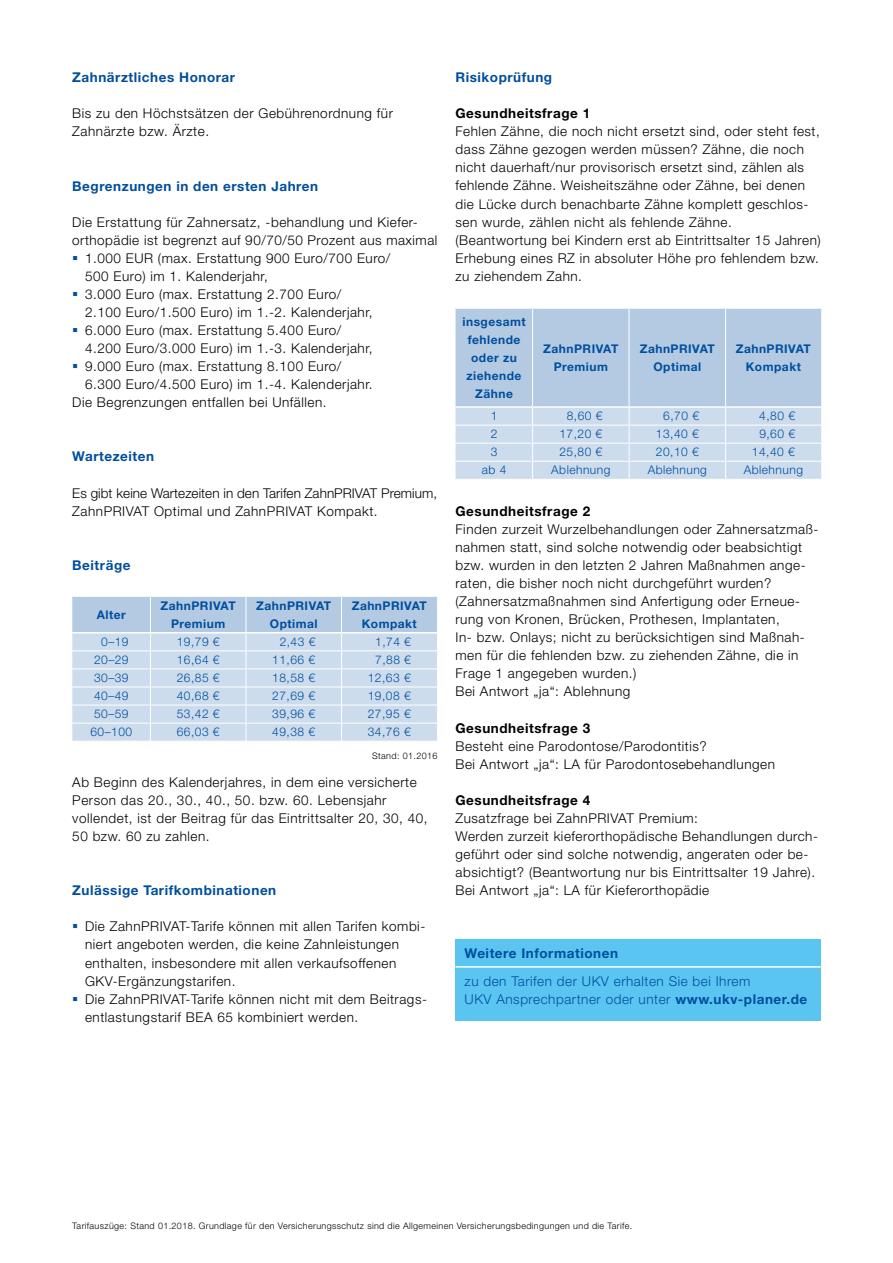
<style>
.page{position:relative;width:893px;height:1263px;background:#fff}
.page>*{position:absolute;margin:0;border:0;box-sizing:border-box;transform-origin:0 0}
.t1{font:300 13.5px/18.1px "Helvetica Neue LT Pro";letter-spacing:.04em;color:#000}
.t2{font:700 13.5px "Helvetica Neue LT Pro";letter-spacing:.04em;color:#004e9e}
.t3{font:300 13.5px/18.1px "Helvetica Neue LT Pro";letter-spacing:.005em;color:#000}
.t4{font:300 13.5px/18.1px "Helvetica Neue LT Pro";letter-spacing:.04em;color:#004e9e}
.t5{font:700 13.5px "Helvetica Neue LT Pro";letter-spacing:.04em;color:#000}
.t6{font:300 12px "Helvetica Neue LT Pro";letter-spacing:.04em;color:#004e9e}
.t7{font:700 12px/18px "Helvetica Neue LT Pro";letter-spacing:.04em;color:#004e9e;text-align:center}
.t8{font:300 9px "Helvetica Neue LT Pro";letter-spacing:.04em;color:#000}
.s1{font-weight:700}
</style>
<div class="page">
<svg style="left:72px;top:597px;width:365px;height:144px"></svg>
<hr style="left:150px;top:597px;width:1px;height:35px;background:#fff">
<hr style="left:246px;top:597px;width:1px;height:35px;background:#fff">
<hr style="left:341px;top:597px;width:1px;height:35px;background:#fff">
<hr style="left:72px;top:632px;width:78px;height:1px;background:#fff">
<hr style="left:150px;top:632px;width:96px;height:1px;background:#fff">
<hr style="left:246px;top:632px;width:96px;height:1px;background:#fff">
<hr style="left:342px;top:632px;width:95px;height:1px;background:#fff">
<div style="left:455px;top:940px;width:366px;height:81px;background:#5bc5f2"></div>
<hr style="left:455px;top:966px;width:366px;height:2px;background:#fff">
<svg style="left:455px;top:309px;width:366px;height:170px"></svg>
<hr style="left:532px;top:309px;width:1px;height:97px;background:#fff">
<hr style="left:629px;top:309px;width:1px;height:97px;background:#fff">
<hr style="left:725px;top:309px;width:1px;height:97px;background:#fff">
<hr style="left:455px;top:406px;width:78px;height:2px;background:#fff">
<hr style="left:726px;top:406px;width:95px;height:2px;background:#fff">
<hr style="left:629px;top:406px;width:97px;height:2px;background:#fff">
<hr style="left:533px;top:406px;width:96px;height:2px;background:#fff">
<hr style="left:455px;top:425px;width:78px;height:1px;background:#fff">
<hr style="left:726px;top:425px;width:95px;height:1px;background:#fff">
<hr style="left:629px;top:425px;width:97px;height:1px;background:#fff">
<hr style="left:533px;top:425px;width:96px;height:1px;background:#fff">
<hr style="left:455px;top:443px;width:78px;height:1px;background:#fff">
<hr style="left:726px;top:443px;width:95px;height:1px;background:#fff">
<hr style="left:629px;top:443px;width:97px;height:1px;background:#fff">
<hr style="left:533px;top:443px;width:96px;height:1px;background:#fff">
<hr style="left:455px;top:461px;width:78px;height:1px;background:#fff">
<hr style="left:726px;top:461px;width:95px;height:1px;background:#fff">
<hr style="left:629px;top:461px;width:97px;height:1px;background:#fff">
<hr style="left:533px;top:461px;width:96px;height:1px;background:#fff">
<p class="t2" style="left:72px;top:69px;width:164px">Zahnärztliches Honorar</p>
<p class="t1" style="left:72px;top:104px;width:322px">Bis zu den Höchstsätzen der Gebührenordnung für<br>Zahnärzte bzw. Ärzte.</p>
<p class="t2" style="left:72px;top:177px;width:247px">Begrenzungen in den ersten Jahren</p>
<p class="t1" style="left:72px;top:212px;width:346px">Die Erstattung für Zahnersatz, -behandlung und Kiefer-</p>
<p class="t1" style="left:72px;top:231px;width:367px">orthopädie ist begrenzt auf 90/70/50 Prozent aus maximal</p>
<p class="t1" style="left:85px;top:249px;width:307px">1.000 EUR (max. Erstattung 900 Euro/700 Euro/</p>
<p class="t1" style="left:85px;top:267px;width:184px">500 Euro) im 1. Kalenderjahr,</p>
<p class="t1" style="left:85px;top:285px;width:258px">3.000 Euro (max. Erstattung 2.700 Euro/</p>
<p class="t1" style="left:85px;top:303px;width:289px">2.100 Euro/1.500 Euro) im 1.-2. Kalenderjahr,</p>
<p class="t1" style="left:85px;top:321px;width:258px">6.000 Euro (max. Erstattung 5.400 Euro/</p>
<p class="t1" style="left:85px;top:339px;width:289px">4.200 Euro/3.000 Euro) im 1.-3. Kalenderjahr,</p>
<p class="t1" style="left:85px;top:357px;width:258px">9.000 Euro (max. Erstattung 8.100 Euro/</p>
<p class="t1" style="left:85px;top:375px;width:289px">6.300 Euro/4.500 Euro) im 1.-4. Kalenderjahr.</p>
<p class="t1" style="left:72px;top:393px;width:256px">Die Begrenzungen entfallen bei Unfällen.</p>
<p class="t2" style="left:72px;top:448px;width:83px">Wartezeiten</p>
<p class="t3" style="left:72px;top:483px;width:366px">Es gibt keine Wartezeiten in den Tarifen ZahnPRIVAT Premium,<br>ZahnPRIVAT Optimal und ZahnPRIVAT Kompakt.</p>
<p class="t2" style="left:72px;top:557px;width:60px">Beiträge</p>
<p class="t7" style="left:97px;top:605px;width:31px">Alter</p>
<p class="t7" style="left:161px;top:596px;width:77px">ZahnPRIVAT<br>Premium</p>
<p class="t7" style="left:256px;top:596px;width:77px">ZahnPRIVAT<br>Optimal</p>
<p class="t7" style="left:352px;top:596px;width:77px">ZahnPRIVAT<br>Kompakt</p>
<p class="t6" style="left:101px;top:634px;width:29px">0–19</p>
<p class="t6" style="left:177px;top:634px;width:44px">19,79 €</p>
<p class="t6" style="left:280px;top:634px;width:37px">2,43 €</p>
<p class="t6" style="left:375px;top:634px;width:37px">1,74 €</p>
<p class="t6" style="left:94px;top:652px;width:36px">20–29</p>
<p class="t6" style="left:177px;top:652px;width:44px">16,64 €</p>
<p class="t6" style="left:272px;top:652px;width:44px">11,66 €</p>
<p class="t6" style="left:375px;top:652px;width:37px">7,88 €</p>
<p class="t6" style="left:94px;top:670px;width:36px">30–39</p>
<p class="t6" style="left:177px;top:670px;width:44px">26,85 €</p>
<p class="t6" style="left:272px;top:670px;width:44px">18,58 €</p>
<p class="t6" style="left:368px;top:670px;width:44px">12,63 €</p>
<p class="t6" style="left:94px;top:688px;width:36px">40–49</p>
<p class="t6" style="left:177px;top:688px;width:44px">40,68 €</p>
<p class="t6" style="left:272px;top:688px;width:44px">27,69 €</p>
<p class="t6" style="left:368px;top:688px;width:44px">19,08 €</p>
<p class="t6" style="left:94px;top:706px;width:36px">50–59</p>
<p class="t6" style="left:177px;top:706px;width:44px">53,42 €</p>
<p class="t6" style="left:272px;top:706px;width:44px">39,96 €</p>
<p class="t6" style="left:368px;top:706px;width:44px">27,95 €</p>
<p class="t6" style="left:90px;top:724px;width:43px">60–100</p>
<p class="t6" style="left:177px;top:724px;width:44px">66,03 €</p>
<p class="t6" style="left:272px;top:724px;width:44px">49,38 €</p>
<p class="t6" style="left:368px;top:724px;width:44px">34,76 €</p>
<p class="t8" style="left:372px;top:750px;width:67px">Stand: 01.2016</p>
<p class="t1" style="left:72px;top:773px;width:357px">Ab Beginn des Kalenderjahres, in dem eine versicherte Person das 20., 30., 40., 50. bzw. 60. Lebensjahr vollendet, ist der Beitrag für das Eintrittsalter 20, 30, 40, 50 bzw. 60 zu zahlen.</p>
<p class="t2" style="left:72px;top:882px;width:205px">Zulässige Tarifkombinationen</p>
<p class="t1" style="left:85px;top:917px;width:343px">Die ZahnPRIVAT-Tarife können mit allen Tarifen kombi&shy;niert angeboten werden, die keine Zahnleistungen enthalten, insbesondere mit allen verkaufsoffenen GKV-Ergänzungstarifen.<br>Die ZahnPRIVAT-Tarife können nicht mit dem Beitrags&shy;entlastungstarif BEA 65 kombiniert werden.</p>
<p class="t2" style="left:455px;top:69px;width:98px">Risikoprüfung</p>
<p class="t5" style="left:455px;top:105px;width:136px">Gesundheitsfrage 1</p>
<p class="t1" style="left:455px;top:122px;width:367px">Fehlen Zähne, die noch nicht ersetzt sind, oder steht fest, dass Zähne gezogen werden müssen? Zähne, die noch nicht dauerhaft/nur provisorisch ersetzt sind, zählen als fehlende Zähne. Weisheitszähne oder Zähne, bei denen die Lücke durch benachbarte Zähne komplett geschlos&shy;sen wurde, zählen nicht als fehlende Zähne. (Beantwortung bei Kindern erst ab Eintrittsalter 15 Jahren)<br>Erhebung eines RZ in absoluter Höhe pro fehlendem bzw. zu ziehendem Zahn.</p>
<p class="t7" style="left:462px;top:312px;width:65px">insgesamt fehlende oder zu ziehende<br>Zähne</p>
<p class="t7" style="left:543px;top:339px;width:77px">ZahnPRIVAT<br>Premium</p>
<p class="t7" style="left:640px;top:339px;width:77px">ZahnPRIVAT<br>Optimal</p>
<p class="t7" style="left:736px;top:339px;width:77px">ZahnPRIVAT<br>Kompakt</p>
<p class="t6" style="left:491px;top:408px;width:8px">1</p>
<p class="t6" style="left:567px;top:408px;width:37px">8,60 €</p>
<p class="t6" style="left:663px;top:408px;width:37px">6,70 €</p>
<p class="t6" style="left:759px;top:408px;width:37px">4,80 €</p>
<p class="t6" style="left:491px;top:426px;width:8px">2</p>
<p class="t6" style="left:559px;top:426px;width:44px">17,20 €</p>
<p class="t6" style="left:656px;top:426px;width:44px">13,40 €</p>
<p class="t6" style="left:759px;top:426px;width:37px">9,60 €</p>
<p class="t6" style="left:491px;top:444px;width:8px">3</p>
<p class="t6" style="left:559px;top:444px;width:44px">25,80 €</p>
<p class="t6" style="left:656px;top:444px;width:44px">20,10 €</p>
<p class="t6" style="left:752px;top:444px;width:44px">14,40 €</p>
<p class="t6" style="left:482px;top:462px;width:26px">ab 4</p>
<p class="t6" style="left:551px;top:462px;width:61px">Ablehnung</p>
<p class="t6" style="left:648px;top:462px;width:61px">Ablehnung</p>
<p class="t6" style="left:744px;top:462px;width:61px">Ablehnung</p>
<p class="t5" style="left:455px;top:502px;width:136px">Gesundheitsfrage 2</p>
<p class="t1" style="left:455px;top:520px;width:364px">Finden zurzeit Wurzelbehandlungen oder Zahnersatzmaß&shy;nahmen statt, sind solche notwendig oder beabsichtigt bzw. wurden in den letzten 2 Jahren Maßnahmen ange&shy;raten, die bisher noch nicht durchgeführt wurden? (Zahnersatzmaßnahmen sind Anfertigung oder Erneue&shy;rung von Kronen, Brücken, Prothesen, Implantaten,<br>In- bzw. Onlays; nicht zu berücksichtigen sind Maßnah&shy;men für die fehlenden bzw. zu ziehenden Zähne, die in Frage 1 angegeben wurden.)<br>Bei Antwort „ja“: Ablehnung</p>
<p class="t5" style="left:455px;top:719px;width:136px">Gesundheitsfrage 3</p>
<p class="t1" style="left:455px;top:736px;width:321px">Besteht eine Parodontose/Parodontitis?<br>Bei Antwort „ja“: LA für Parodontosebehandlungen</p>
<p class="t5" style="left:455px;top:791px;width:136px">Gesundheitsfrage 4</p>
<p class="t1" style="left:455px;top:809px;width:364px">Zusatzfrage bei ZahnPRIVAT Premium:<br>Werden zurzeit kieferorthopädische Behandlungen durch&shy;geführt oder sind solche notwendig, angeraten oder be&shy;absichtigt? (Beantwortung nur bis Eintrittsalter 19 Jahre).<br>Bei Antwort „ja“: LA für Kieferorthopädie</p>
<p class="t2" style="left:465px;top:944px;width:155px">Weitere Informationen</p>
<p class="t4" style="left:465px;top:971px;width:344px">zu den Tarifen der UKV erhalten Sie bei Ihrem<br>UKV Ansprechpartner oder unter <span class="s1">www.ukv-planer.de</span></p>
<p class="t8" style="left:72px;top:1220px;width:562px">Tarifauszüge: Stand 01.2018. Grundlage für den Versicherungsschutz sind die Allgemeinen Versicherungsbedingungen und die Tarife.</p>
</div>
